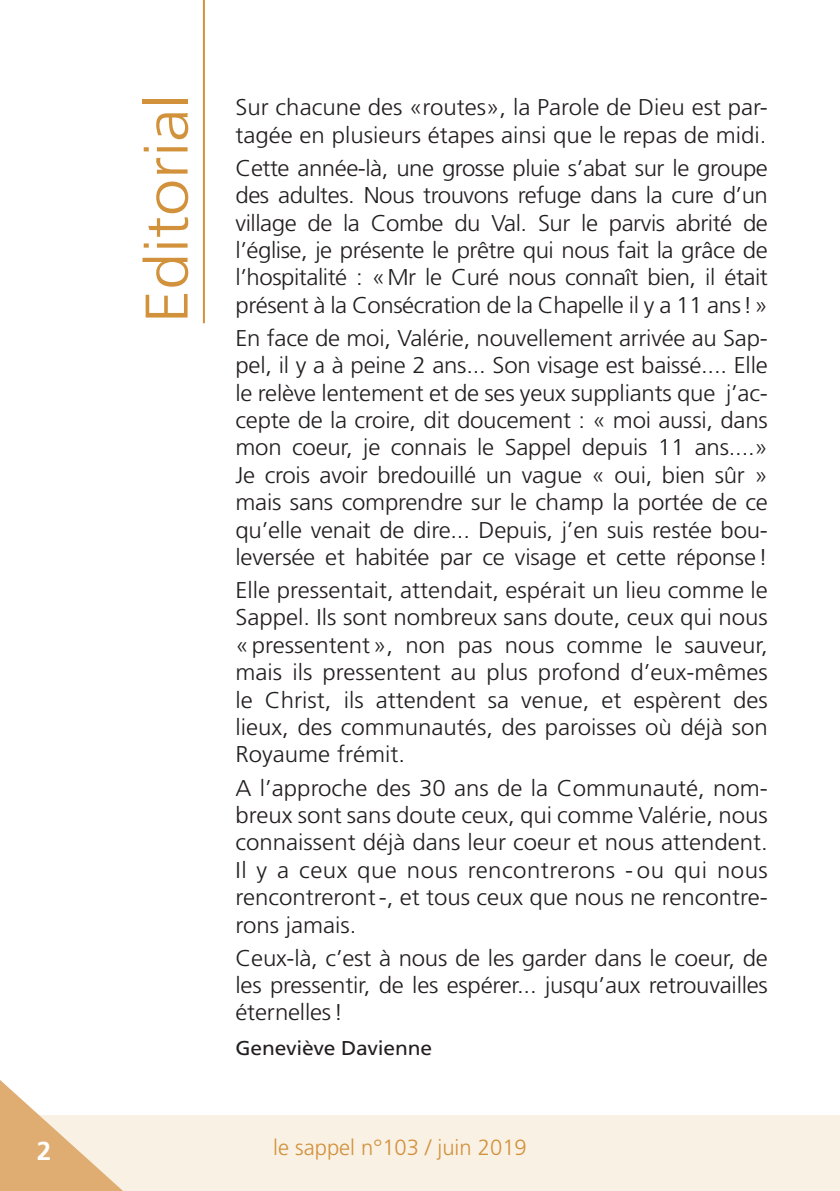
<style>
.page{position:relative;width:840px;height:1191px;background:#fff}
.page>*{position:absolute;margin:0;border:0;box-sizing:border-box;transform-origin:0 0}
.t1{font:300 60px "Frutiger";color:#d2923c;scale:1.11 1}
.t2{font:700 26px "Frutiger";color:#fff}
.Style_de_paragraphe{font:300 22.8px/27.4px "Frutiger";color:#231f20;text-align:justify;scale:1.05 1}
.t3{font:300 22px "Frutiger";color:#d2923c}
.Style_de_paragraphe-2{font:20px "Frutiger";letter-spacing:-.01em;color:#231f20;scale:1.05 1}
</style>
<div class="page">
<div style="left:0;top:1115px;width:839px;height:76px;background:#faf1e5"></div>
<svg style="left:0;top:1080px;width:123px;height:111px"></svg>
<hr style="left:203px;top:0;width:2px;height:323px;background:#d2923c">
<p class="t1" style="left:133px;top:323px;width:208px;rotate:-90deg">Editorial</p>
<p class="Style_de_paragraphe" style="left:235px;top:94px;width:508px">Sur chacune des «routes», la Parole de Dieu est par&shy;tagée en plusieurs étapes ainsi que le repas de midi.</p>
<p class="Style_de_paragraphe" style="left:235px;top:154px;width:508px">Cette année-là, une grosse pluie s’abat sur le groupe des adultes. Nous trouvons refuge dans la cure d’un village de la Combe du Val. Sur le parvis abrité de l’église, je présente le prêtre qui nous fait la grâce de l’hospitalité : «Mr le Curé nous connaît bien, il était présent à la Consécration de la Chapelle il y a 11 ans!»</p>
<p class="Style_de_paragraphe" style="left:235px;top:324px;width:508px">En face de moi, Valérie, nouvellement arrivée au Sap&shy;pel, il y a à peine 2 ans... Son visage est baissé.... Elle le relève lentement et de ses yeux suppliants que j’ac&shy;cepte de la croire, dit doucement : « moi aussi, dans mon coeur, je connais le Sappel depuis 11 ans....» Je crois avoir bredouillé un vague « oui, bien sûr » mais sans comprendre sur le champ la portée de ce qu’elle venait de dire... Depuis, j’en suis restée bou&shy;leversée et habitée par ce visage et cette réponse!</p>
<p class="Style_de_paragraphe" style="left:235px;top:576px;width:508px">Elle pressentait, attendait, espérait un lieu comme le Sappel. Ils sont nombreux sans doute, ceux qui nous «pressentent», non pas nous comme le sauveur, mais ils pressentent au plus profond d’eux-mêmes le Christ, ils attendent sa venue, et espèrent des lieux, des communautés, des paroisses où déjà son Royaume frémit.</p>
<p class="Style_de_paragraphe" style="left:235px;top:774px;width:508px">A l’approche des 30 ans de la Communauté, nom&shy;breux sont sans doute ceux, qui comme Valérie, nous connaissent déjà dans leur coeur et nous attendent.<br>Il y a ceux que nous rencontrerons - ou qui nous rencontreront-, et tous ceux que nous ne rencontre&shy;rons jamais.</p>
<p class="Style_de_paragraphe" style="left:235px;top:944px;width:508px">Ceux-là, c’est à nous de les garder dans le coeur, de les pressentir, de les espérer... jusqu’aux retrouvailles éternelles!</p>
<p class="Style_de_paragraphe-2" style="left:235px;top:1036px;width:188px">Geneviève Davienne</p>
<p class="t2" style="left:37px;top:1135px;width:16px">2</p>
<p class="t3" style="left:273px;top:1134px;width:255px">le sappel n°103 / juin 2019</p>
</div>
